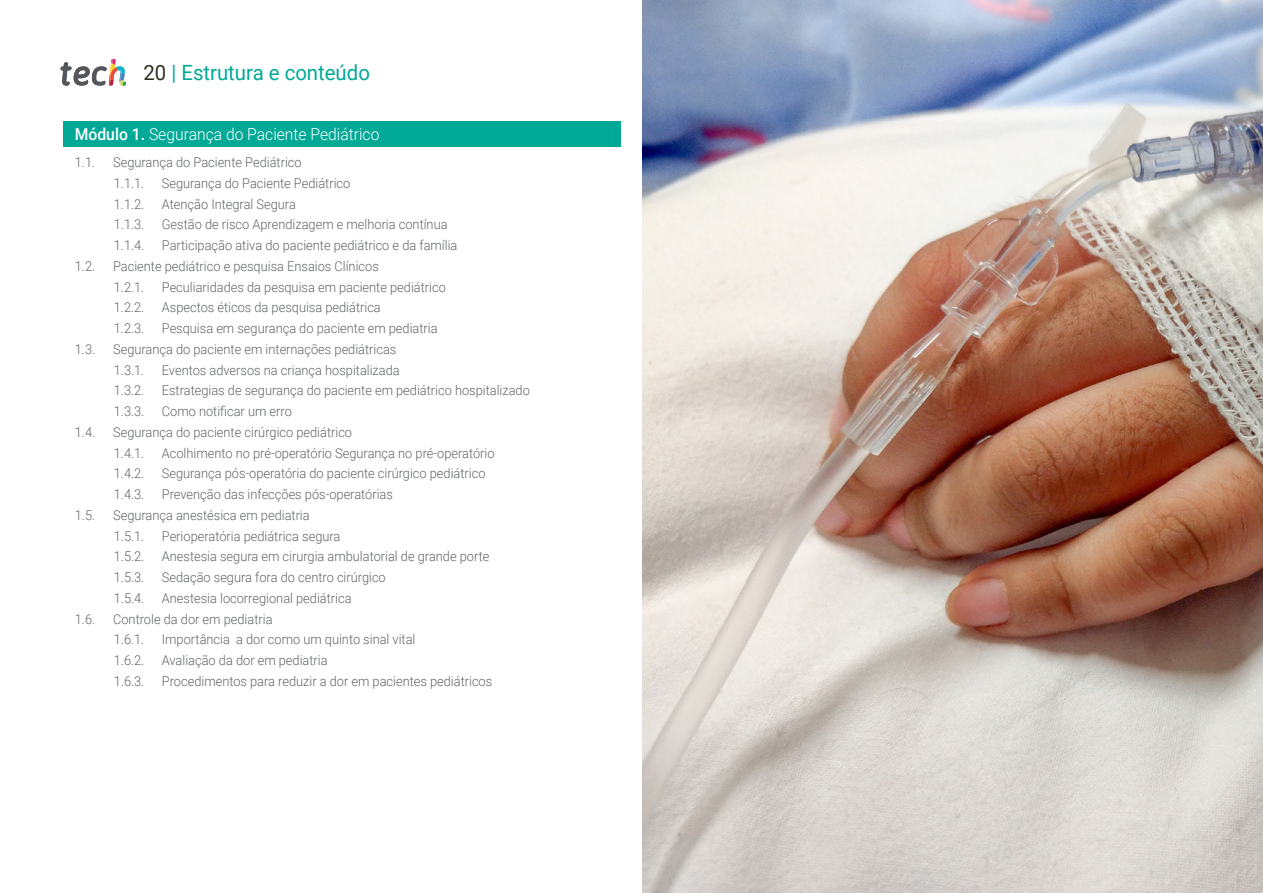
<style>
.page{position:relative;width:1263px;height:893px;background:#fff}
.page>*{position:absolute;margin:0;border:0;box-sizing:border-box;transform-origin:0 0}
.t1{font:21px "Roboto";color:#00a996}
.t2{font:300 16.5px "Roboto";color:#fff;scale:.95 1}
.t3{font:300 13.5px/20.7px "Roboto";color:#61646a;scale:.95 1}
.s1{color:#312e20}
.s2{font-weight:500}
</style>
<div class="page">
<img style="left:642px;top:0;width:621px;height:893px">
<div style="left:64px;top:121px;width:557px;height:25px;background:#00a996"></div>
<svg style="left:61px;top:59px;width:65px;height:27px"></svg>
<h1 class="t1" style="left:144px;top:57px;width:228px"><span class="s1">20</span> | Estrutura e conteúdo</h1>
<p class="t2" style="left:75px;top:123px;width:322px"><span class="s2">Módulo 1.</span> Segurança do Paciente Pediátrico</p>
<p class="t3" style="left:75px;top:151px;width:23px">1.1.</p>
<p class="t3" style="left:113px;top:151px;width:200px">Segurança do Paciente Pediátrico<br>1.1.1.</p>
<p class="t3" style="left:162px;top:172px;width:200px">Segurança do Paciente Pediátrico</p>
<p class="t3" style="left:114px;top:193px;width:34px">1.1.2.</p>
<p class="t3" style="left:162px;top:193px;width:143px">Atenção Integral Segura</p>
<p class="t3" style="left:114px;top:214px;width:34px">1.1.3.</p>
<p class="t3" style="left:162px;top:214px;width:302px">Gestão de risco Aprendizagem e melhoria contínua</p>
<p class="t3" style="left:114px;top:234px;width:34px">1.1.4.</p>
<p class="t3" style="left:162px;top:234px;width:313px">Participação ativa do paciente pediátrico e da família</p>
<p class="t3" style="left:75px;top:255px;width:23px">1.2.</p>
<p class="t3" style="left:113px;top:255px;width:281px">Paciente pediátrico e pesquisa Ensaios Clínicos<br>1.2.1.</p>
<p class="t3" style="left:162px;top:276px;width:300px">Peculiaridades da pesquisa em paciente pediátrico</p>
<p class="t3" style="left:114px;top:297px;width:34px">1.2.2.</p>
<p class="t3" style="left:162px;top:297px;width:232px">Aspectos éticos da pesquisa pediátrica</p>
<p class="t3" style="left:114px;top:317px;width:34px">1.2.3.</p>
<p class="t3" style="left:162px;top:317px;width:292px">Pesquisa em segurança do paciente em pediatria</p>
<p class="t3" style="left:75px;top:338px;width:23px">1.3.</p>
<p class="t3" style="left:113px;top:338px;width:300px">Segurança do paciente em internações pediátricas<br>1.3.1.</p>
<p class="t3" style="left:162px;top:359px;width:252px">Eventos adversos na criança hospitalizada</p>
<p class="t3" style="left:114px;top:380px;width:34px">1.3.2.</p>
<p class="t3" style="left:162px;top:380px;width:389px">Estrategias de segurança do paciente em pediátrico hospitalizado</p>
<p class="t3" style="left:114px;top:400px;width:34px">1.3.3.</p>
<p class="t3" style="left:162px;top:400px;width:138px">Como notificar um erro</p>
<p class="t3" style="left:75px;top:421px;width:23px">1.4.</p>
<p class="t3" style="left:113px;top:421px;width:253px">Segurança do paciente cirúrgico pediátrico<br>1.4.1.</p>
<p class="t3" style="left:162px;top:442px;width:352px">Acolhimento no pré-operatório Segurança no pré-operatório</p>
<p class="t3" style="left:114px;top:463px;width:34px">1.4.2.</p>
<p class="t3" style="left:162px;top:463px;width:342px">Segurança pós-operatória do paciente cirúrgico pediátrico</p>
<p class="t3" style="left:114px;top:483px;width:34px">1.4.3.</p>
<p class="t3" style="left:162px;top:483px;width:245px">Prevenção das infecções pós-operatórias</p>
<p class="t3" style="left:75px;top:504px;width:23px">1.5.</p>
<p class="t3" style="left:113px;top:504px;width:208px">Segurança anestésica em pediatria<br>1.5.1.</p>
<p class="t3" style="left:162px;top:525px;width:189px">Perioperatória pediátrica segura</p>
<p class="t3" style="left:114px;top:546px;width:34px">1.5.2.</p>
<p class="t3" style="left:162px;top:546px;width:346px">Anestesia segura em cirurgia ambulatorial de grande porte</p>
<p class="t3" style="left:114px;top:566px;width:34px">1.5.3.</p>
<p class="t3" style="left:162px;top:566px;width:237px">Sedação segura fora do centro cirúrgico</p>
<p class="t3" style="left:114px;top:587px;width:34px">1.5.4.</p>
<p class="t3" style="left:162px;top:587px;width:201px">Anestesia locorregional pediátrica</p>
<p class="t3" style="left:75px;top:608px;width:23px">1.6.</p>
<p class="t3" style="left:113px;top:608px;width:169px">Controle da dor em pediatria<br>1.6.1.</p>
<p class="t3" style="left:162px;top:629px;width:268px">Importância a dor como um quinto sinal vital</p>
<p class="t3" style="left:114px;top:649px;width:34px">1.6.2.</p>
<p class="t3" style="left:162px;top:649px;width:176px">Avaliação da dor em pediatria</p>
<p class="t3" style="left:114px;top:670px;width:34px">1.6.3.</p>
<p class="t3" style="left:162px;top:670px;width:349px">Procedimentos para reduzir a dor em pacientes pediátricos</p>
</div>
